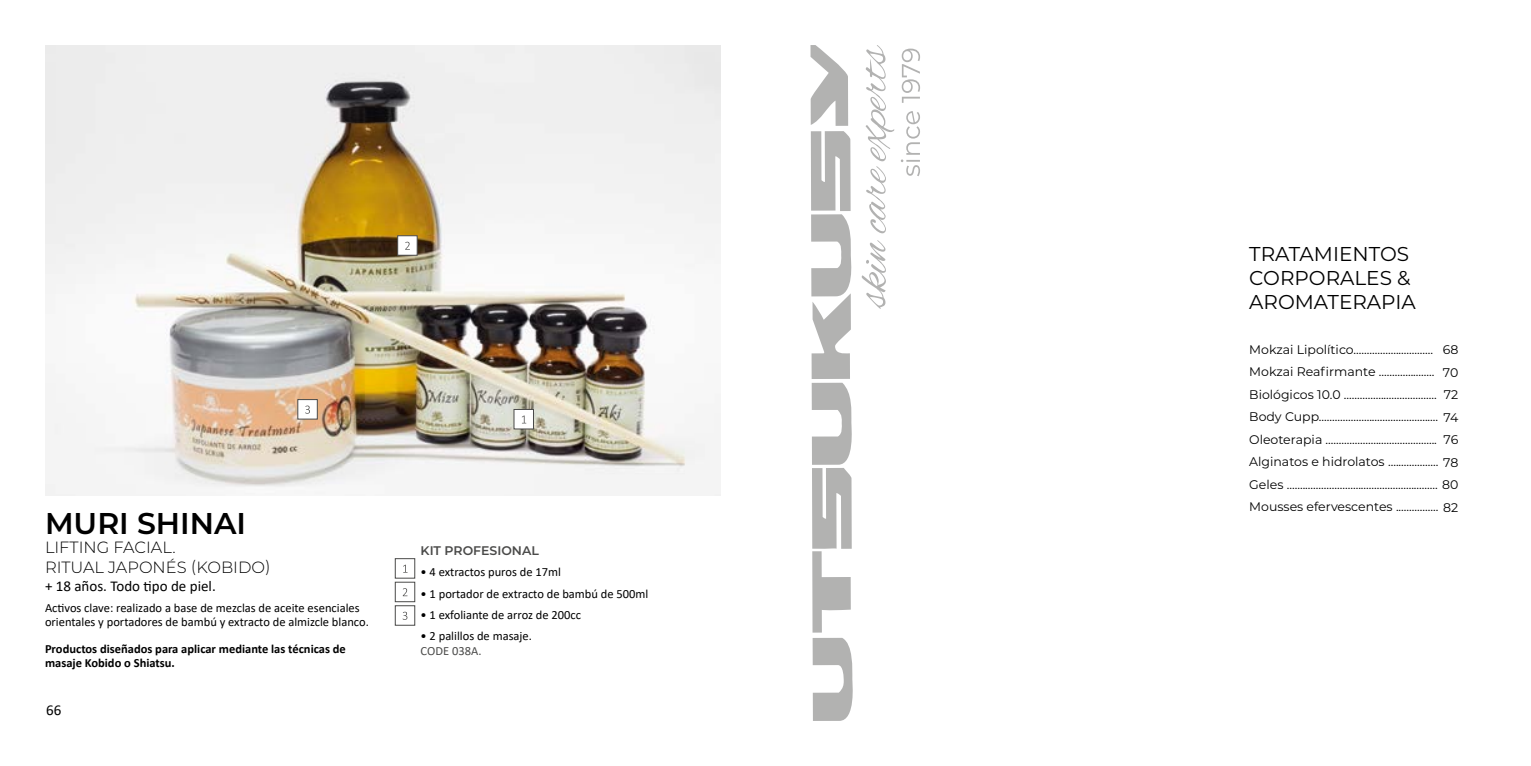
<style>
.page{position:relative;width:1531px;height:766px;background:#fff}
.page>*{position:absolute;margin:0;border:0;box-sizing:border-box;transform-origin:0 0}
.t1{font:600 30px "Montserrat";color:#000}
.t2{font:20px/24px "Montserrat";color:#000}
.t3{font:300 16.25px/19.5px "Montserrat";color:#000}
.t4{font:15px "Calibri";color:#000}
.t5{font:12.5px/22.5px "Montserrat";color:#000}
.t6{font:12.5px/13.8px "Calibri";color:#000}
.t7{font:700 12.5px/13.8px "Calibri";color:#000}
.t8{font:600 12.5px "Montserrat";color:#4a4a49}
.t9{font:12.5px "Calibri";color:#4a4a49}
</style>
<div class="page">
<img style="left:45px;top:45px;width:675px;height:450px">
<div style="left:395px;top:558px;width:20px;height:20px;background:#fff;border:1px solid #4a4a49"></div>
<div style="left:395px;top:582px;width:20px;height:19px;background:#fff;border:1px solid #4a4a49"></div>
<svg style="left:403px;top:588px;width:4px;height:8px"></svg>
<div style="left:395px;top:605px;width:20px;height:20px;background:#fff;border:1px solid #4a4a49"></div>
<svg style="left:403px;top:611px;width:4px;height:8px"></svg>
<div style="left:514px;top:409px;width:20px;height:20px;background:#fff;border:1px solid #4a4a49"></div>
<svg style="left:522px;top:415px;width:4px;height:8px"></svg>
<div style="left:397px;top:235px;width:20px;height:20px;background:#fff;border:1px solid #4a4a49"></div>
<svg style="left:405px;top:242px;width:5px;height:8px"></svg>
<div style="left:298px;top:399px;width:19px;height:20px;background:#fff"></div>
<svg style="left:305px;top:405px;width:5px;height:8px"></svg>
<svg style="left:810px;top:45px;width:43px;height:675px"></svg>
<svg style="left:862px;top:240px;width:24px;height:69px"></svg>
<svg style="left:866px;top:45px;width:28px;height:188px"></svg>
<svg style="left:901px;top:111px;width:19px;height:65px"></svg>
<svg style="left:902px;top:49px;width:18px;height:54px"></svg>
<h1 class="t1" style="left:45px;top:501px;width:203px">MURI SHINAI</h1>
<h3 class="t3" style="left:45px;top:537px;width:227px">LIFTING FACIAL.<br>RITUAL JAPONÉS (KOBIDO)</h3>
<p class="t4" style="left:45px;top:575px;width:172px">+ 18 años. Todo tipo de piel.</p>
<p class="t6" style="left:45px;top:600px;width:325px">Activos clave: realizado a base de mezclas de aceite esenciales orientales y portadores de bambú y extracto de almizcle blanco.</p>
<p class="t7" style="left:45px;top:642px;width:302px">Productos diseñados para aplicar mediante las técnicas de masaje Kobido o Shiatsu.</p>
<p class="t4" style="left:46px;top:699px;width:17px">66</p>
<p class="t8" style="left:420px;top:541px;width:120px">KIT PROFESIONAL</p>
<p class="t6" style="left:420px;top:565px;width:142px">• 4 extractos puros de 17ml</p>
<p class="t6" style="left:420px;top:586px;width:229px">• 1 portador de extracto de bambú de 500ml</p>
<p class="t6" style="left:420px;top:607px;width:162px">• 1 exfoliante de arroz de 200cc</p>
<p class="t6" style="left:420px;top:628px;width:113px">• 2 palillos de masaje.</p>
<p class="t9" style="left:420px;top:642px;width:62px">CODE 038A.</p>
<h2 class="t2" style="left:1249px;top:241px;width:168px">TRATAMIENTOS<br>CORPORALES &amp;<br>AROMATERAPIA</h2>
<p class="t5" style="left:1249px;top:337px;width:211px">Mokzai Lipolítico..............................<br>Mokzai Reafirmante .....................<br>Biológicos 10.0 ...................................<br>Body Cupp............................................. 74<br>Oleoterapia ..........................................<br>Alginatos e hidrolatos ................... 78<br>Geles ......................................................... 80<br>Mousses efervescentes ................ 82</p>
<p class="t5" style="left:1442px;top:338px;width:17px;text-align:justify">68<br>70<br>72</p>
<p class="t5" style="left:1443px;top:428px;width:16px">76</p>
</div>
